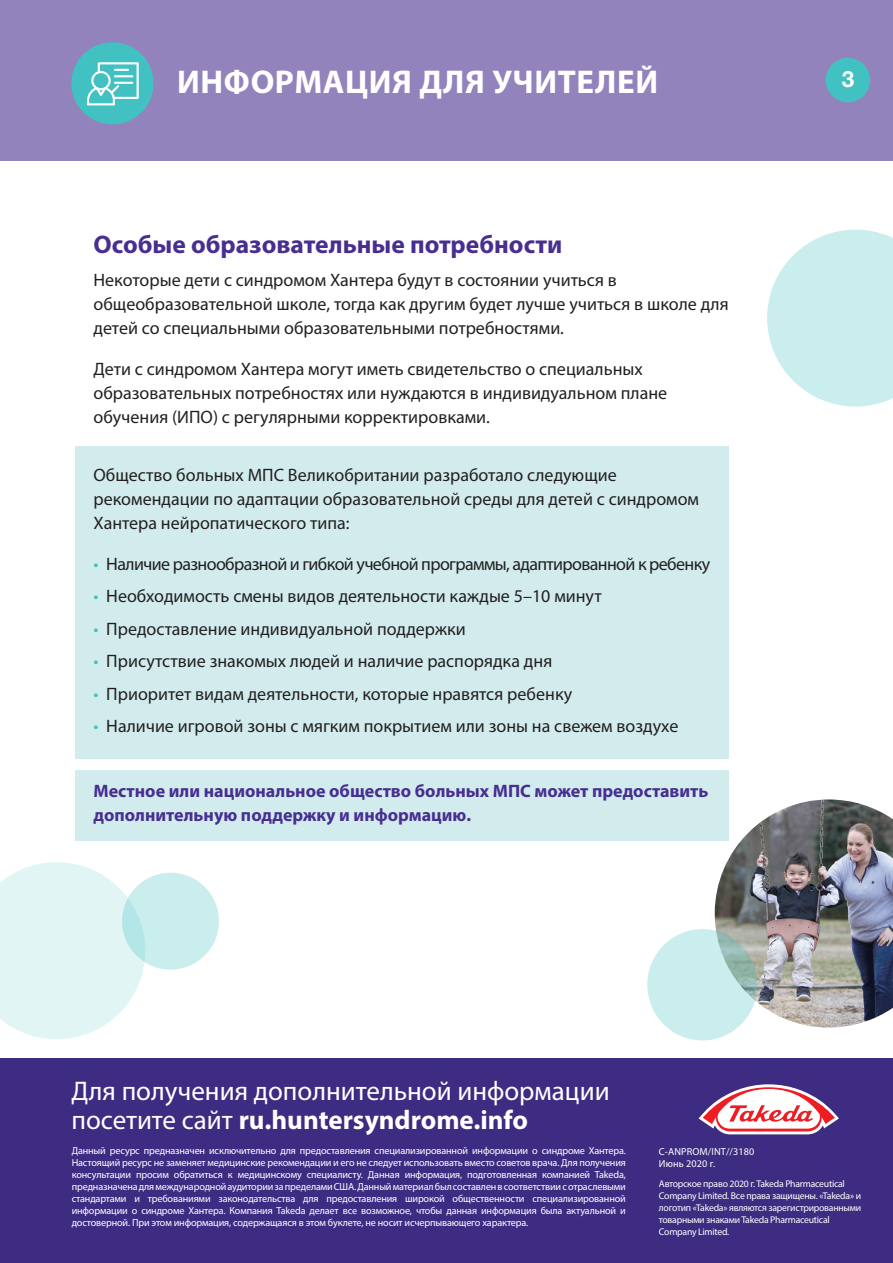
<style>
.page{position:relative;width:893px;height:1263px;background:#fff}
.page>*{position:absolute;margin:0;border:0;box-sizing:border-box;transform-origin:0 0}
.t1{font:700 33px "Myriad Pro";letter-spacing:.02em;color:#fff}
.t2{font:27px/28.5px "Myriad Pro";color:#fff}
.heading{font:700 25.5px "Myriad Pro";color:#482e91}
.t3{font:700 22.5px "Helvetica Neue LT Pro";color:#fff}
.Body_Copy{font:18px/24px "Myriad Pro";color:#231f20}
.Pullouts_bold{font:700 18px/24px "Myriad Pro";color:#482e91}
.Body_Copy-2{font:18px "Myriad Pro";letter-spacing:-.035em;color:#231f20}
.t4{font:10.2px/12px "Myriad Pro";letter-spacing:-.015em;color:#fff;text-align:justify}
.t5{font:10.2px/12px "Myriad Pro";letter-spacing:.01em;color:#fff}
.t6{font:9.75px/12px "Myriad Pro";letter-spacing:-.025em;color:#fff}
.s1{color:#41c1c2}
.s2{font-weight:700}
</style>
<div class="page">
<div style="left:75px;top:446px;width:653px;height:313px;background:#d2eced"></div>
<div style="left:75px;top:771px;width:653px;height:70px;background:#d2eced"></div>
<div style="left:0;top:0;width:893px;height:160px;background:#9383bc"></div>
<div style="left:71px;top:42px;width:83px;height:82px;background:#41c1c2;border-radius:50%"></div>
<div style="left:826px;top:58px;width:44px;height:44px;background:#41c1c2;border-radius:50%"></div>
<svg style="left:87px;top:62px;width:52px;height:43px"></svg>
<svg style="left:767px;top:230px;width:126px;height:176px"></svg>
<div style="left:122px;top:873px;width:97px;height:97px;background:#caedee;border-radius:50%"></div>
<svg style="left:0;top:862px;width:145px;height:177px"></svg>
<img style="left:715px;top:799px;width:178px;height:228px">
<svg style="left:647px;top:929px;width:110px;height:111px;background:#c3e5e5"></svg>
<div style="left:0;top:1059px;width:893px;height:204px;background:#3d2c82"></div>
<svg style="left:699px;top:1084px;width:140px;height:50px"></svg>
<p class="t1" style="left:177px;top:60px;width:483px">ИНФОРМАЦИЯ ДЛЯ УЧИТЕЛЕЙ</p>
<p class="t3" style="left:842px;top:65px;width:14px">3</p>
<p class="heading" style="left:94px;top:228px;width:470px">Особые образовательные потребности</p>
<p class="Body_Copy" style="left:94px;top:267px;width:636px">Некоторые дети с синдромом Хантера будут в состоянии учиться в общеобразовательной школе, тогда как другим будет лучше учиться в школе для детей со специальными образовательными потребностями.</p>
<p class="Body_Copy" style="left:94px;top:356px;width:575px">Дети с синдромом Хантера могут иметь свидетельство о специальных образовательных потребностях или нуждаются в индивидуальном плане обучения (ИПО) с регулярными корректировками.</p>
<p class="Body_Copy" style="left:94px;top:462px;width:607px">Общество больных МПС Великобритании разработало следующие рекомендации по адаптации образовательной среды для детей с синдромом<br>Хантера нейропатического типа:</p>
<p class="Body_Copy-2" style="left:94px;top:552px;width:618px"><span class="s1">•</span> Наличие разнообразной и гибкой учебной программы, адаптированной к ребенку</p>
<p class="Body_Copy" style="left:94px;top:584px;width:510px"><span class="s1">•</span> Необходимость смены видов деятельности каждые 5–10 минут</p>
<p class="Body_Copy" style="left:94px;top:616px;width:374px"><span class="s1">•</span> Предоставление индивидуальной поддержки</p>
<p class="Body_Copy" style="left:94px;top:649px;width:460px"><span class="s1">•</span> Присутствие знакомых людей и наличие распорядка дня</p>
<p class="Body_Copy" style="left:94px;top:681px;width:480px"><span class="s1">•</span> Приоритет видам деятельности, которые нравятся ребенку</p>
<p class="Body_Copy" style="left:94px;top:714px;width:586px"><span class="s1">•</span> Наличие игровой зоны с мягким покрытием или зоны на свежем воздухе</p>
<p class="Pullouts_bold" style="left:94px;top:778px;width:616px">Местное или национальное общество больных МПС может предоставить дополнительную поддержку и информацию.</p>
<p class="t2" style="left:71px;top:1077px;width:540px">Для получения дополнительной информации посетите сайт <span class="s2">ru.huntersyndrome.info</span></p>
<p class="t4" style="left:72px;top:1144px;width:556px">Данный ресурс предназначен исключительно для предоставления специализированной информации о синдроме Хантера.<br>Настоящий ресурс не заменяет медицинские рекомендации и его не следует использовать вместо советов врача. Для получения консультации просим обратиться к медицинскому специалисту. Данная информация, подготовленная компанией Takeda, предназначена для международной аудитории за пределами США. Данный материал был составлен в соответствии с отраслевыми стандартами и требованиями законодательства для предоставления широкой общественности специализированной информации о синдроме Хантера. Компания Takeda делает все возможное, чтобы данная информация была актуальной и достоверной. При этом информация, содержащаяся в этом буклете, не носит исчерпывающего характера.</p>
<p class="t5" style="left:659px;top:1145px;width:97px">C-ANPROM/INT//3180<br>Июнь 2020 г.</p>
<p class="t6" style="left:659px;top:1178px;width:204px">Авторское право 2020 г. Takeda Pharmaceutical Company Limited. Все права защищены. «Takeda» и логотип «Takeda» являются зарегистрированными товарными знаками Takeda Pharmaceutical Company Limited.</p>
</div>
